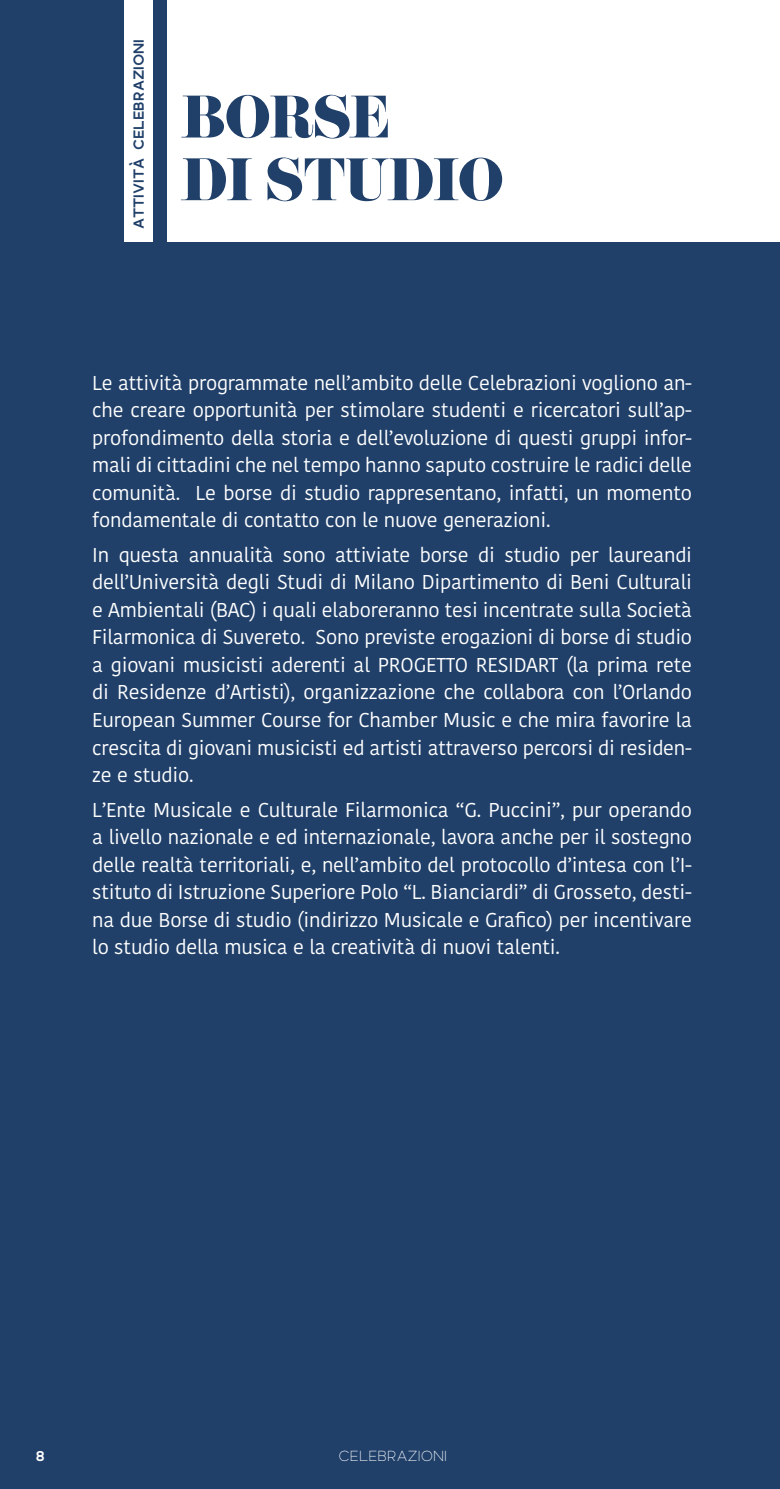
<style>
.page{position:relative;width:780px;height:1489px;background:#fff}
.page>*{position:absolute;margin:0;border:0;box-sizing:border-box;transform-origin:0 0}
.t1{font:52.25px/62.8px "Eloquent JF Pro";letter-spacing:-.02em;color:#20406a}
.bio{font:20px/27.5px "Kohinoor Bangla";letter-spacing:-.01em;color:#fff;text-align:justify}
.t2{font:700 15px "Polly";color:#20406a}
.t3{font:300 15px "Polly";color:#fff}
.t4{font:700 15px "Polly";color:#fff}
</style>
<div class="page">
<div style="left:0;top:0;width:780px;height:1488px;background:#20406a"></div>
<div style="left:167px;top:0;width:613px;height:242px;background:#fff"></div>
<div style="left:125px;top:0;width:28px;height:242px;background:#fff"></div>
<p class="t2" style="left:129px;top:229px;width:192px;rotate:-90deg">ATTIVITÀ CELEBRAZIONI</p>
<p class="t1" style="left:181px;top:88px;width:323px">BORSE<br>DI STUDIO</p>
<p class="bio" style="left:92px;top:368px;width:601px">Le attività programmate nell’ambito delle Celebrazioni vogliono an&shy;che creare opportunità per stimolare studenti e ricercatori sull’ap&shy;profondimento della storia e dell’evoluzione di questi gruppi infor&shy;mali di cittadini che nel tempo hanno saputo costruire le radici delle comunità. Le borse di studio rappresentano, infatti, un momento fondamentale di contatto con le nuove generazioni.</p>
<p class="bio" style="left:92px;top:540px;width:601px">In questa annualità sono attiviate borse di studio per laureandi dell’Università degli Studi di Milano Dipartimento di Beni Culturali e Ambientali (BAC) i quali elaboreranno tesi incentrate sulla Società Filarmonica di Suvereto. Sono previste erogazioni di borse di studio a giovani musicisti aderenti al PROGETTO RESIDART (la prima rete di Residenze d’Artisti), organizzazione che collabora con l’Orlando European Summer Course for Chamber Music e che mira favorire la crescita di giovani musicisti ed artisti attraverso percorsi di residen&shy;ze e studio.</p>
<p class="bio" style="left:92px;top:795px;width:601px">L’Ente Musicale e Culturale Filarmonica “G. Puccini”, pur operando a livello nazionale e ed internazionale, lavora anche per il sostegno delle realtà territoriali, e, nell’ambito del protocollo d’intesa con l’I&shy;stituto di Istruzione Superiore Polo “L. Bianciardi” di Grosseto, desti&shy;na due Borse di studio (indirizzo Musicale e Grafico) per incentivare lo studio della musica e la creatività di nuovi talenti.</p>
<p class="t4" style="left:36px;top:1445px;width:11px">8</p>
<p class="t3" style="left:338px;top:1446px;width:110px">CELEBRAZIONI</p>
</div>
